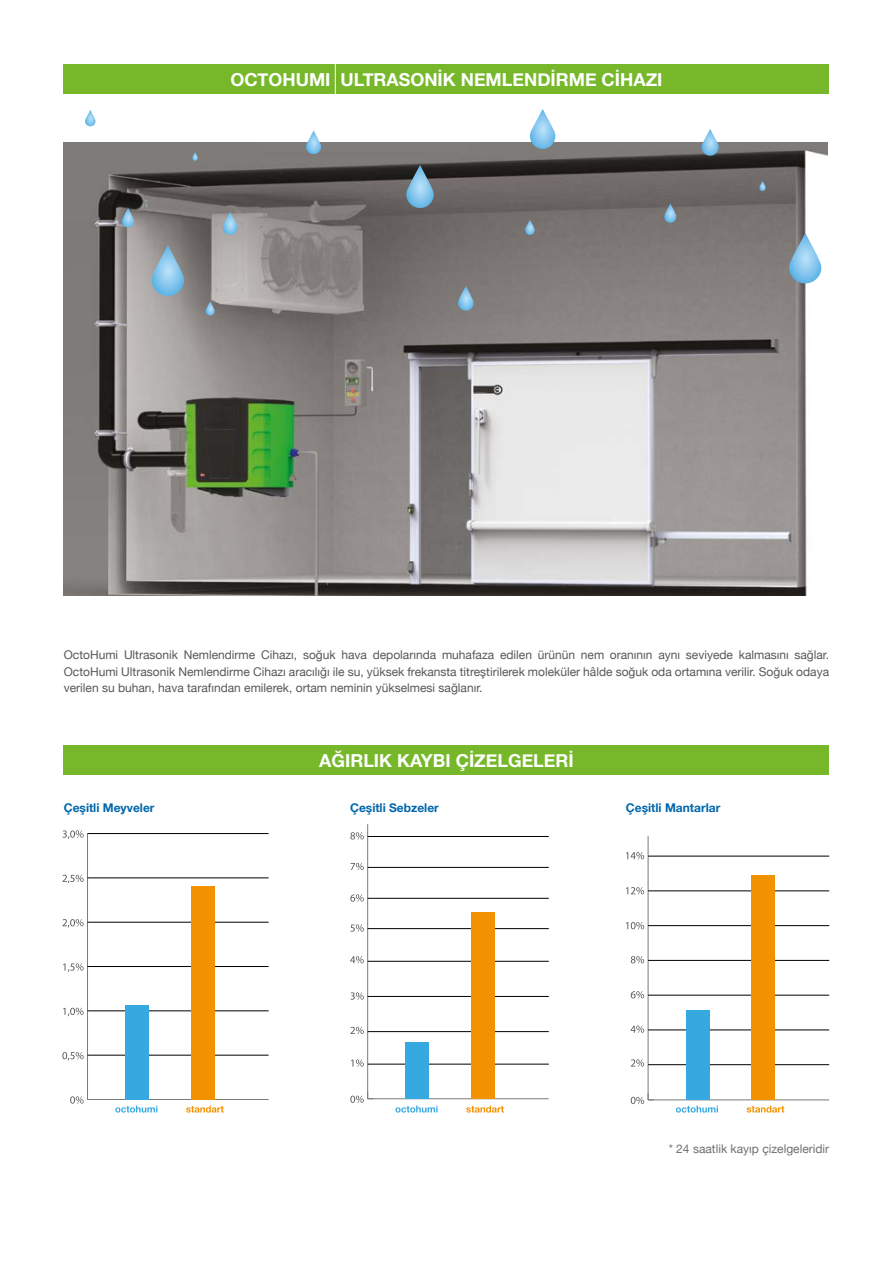
<style>
.page{position:relative;width:893px;height:1263px;background:#fff}
.page>*{position:absolute;margin:0;border:0;box-sizing:border-box;transform-origin:0 0}
.t1{font:700 17.85px "Helvetica Neue";color:#fff}
.t2{font:12px/16.5px "Helvetica Neue";color:#575756;text-align:justify}
.t3{font:700 12px "Helvetica Neue";color:#0067ac}
.t4{font:12px "Helvetica Neue";color:#706f6f}
</style>
<div class="page">
<img style="left:63px;top:142px;width:764px;height:453px">
<div style="left:64px;top:64px;width:765px;height:30px;background:#76b82a"></div>
<div style="left:64px;top:745px;width:765px;height:30px;background:#76b82a"></div>
<svg style="left:530px;top:109px;width:26px;height:40px"></svg>
<svg style="left:305px;top:130px;width:17px;height:25px"></svg>
<svg style="left:457px;top:286px;width:18px;height:25px"></svg>
<svg style="left:525px;top:220px;width:10px;height:15px"></svg>
<svg style="left:787px;top:233px;width:36px;height:51px"></svg>
<svg style="left:701px;top:129px;width:18px;height:27px"></svg>
<svg style="left:405px;top:165px;width:30px;height:44px"></svg>
<svg style="left:85px;top:110px;width:11px;height:17px"></svg>
<svg style="left:759px;top:181px;width:7px;height:10px"></svg>
<svg style="left:664px;top:204px;width:13px;height:19px"></svg>
<svg style="left:223px;top:212px;width:15px;height:23px"></svg>
<svg style="left:121px;top:208px;width:14px;height:20px"></svg>
<svg style="left:205px;top:301px;width:10px;height:15px"></svg>
<svg style="left:192px;top:152px;width:6px;height:9px"></svg>
<svg style="left:150px;top:245px;width:36px;height:52px;background:#8caec2"></svg>
<hr style="left:335px;top:64px;width:1px;height:31px;background:#fff">
<hr style="left:88px;top:1099px;width:181px;height:1px;background:#7c7b7b">
<svg style="left:62px;top:1052px;width:22px;height:8px"></svg>
<svg style="left:63px;top:1008px;width:21px;height:8px"></svg>
<svg style="left:63px;top:963px;width:21px;height:9px"></svg>
<svg style="left:62px;top:919px;width:22px;height:8px"></svg>
<svg style="left:62px;top:875px;width:22px;height:8px"></svg>
<svg style="left:62px;top:830px;width:22px;height:9px"></svg>
<hr style="left:87px;top:833px;width:1px;height:266px;background:#7c7b7b">
<svg style="left:70px;top:1096px;width:18px;height:8px"></svg>
<hr style="left:88px;top:1055px;width:181px;height:1px;background:#000">
<hr style="left:88px;top:1010px;width:181px;height:1px;background:#000">
<hr style="left:88px;top:966px;width:181px;height:1px;background:#000">
<hr style="left:88px;top:922px;width:181px;height:1px;background:#000">
<hr style="left:88px;top:878px;width:181px;height:1px;background:#000">
<hr style="left:88px;top:833px;width:181px;height:1px;background:#000">
<div style="left:125px;top:1005px;width:24px;height:94px;background:#36a9e1"></div>
<div style="left:191px;top:886px;width:24px;height:213px;background:#f39200"></div>
<svg style="left:186px;top:1105px;width:38px;height:7px"></svg>
<svg style="left:115px;top:1105px;width:42px;height:7px"></svg>
<hr style="left:368px;top:1098px;width:181px;height:1px;background:#7c7b7b">
<svg style="left:351px;top:1059px;width:13px;height:8px"></svg>
<svg style="left:350px;top:1027px;width:14px;height:7px"></svg>
<svg style="left:350px;top:992px;width:14px;height:8px"></svg>
<svg style="left:350px;top:956px;width:14px;height:7px"></svg>
<svg style="left:350px;top:924px;width:14px;height:8px"></svg>
<svg style="left:350px;top:894px;width:14px;height:8px"></svg>
<svg style="left:351px;top:863px;width:13px;height:7px"></svg>
<svg style="left:350px;top:832px;width:14px;height:7px"></svg>
<hr style="left:367px;top:824px;width:1px;height:275px;background:#7c7b7b">
<svg style="left:350px;top:1092px;width:23px;height:11px"></svg>
<hr style="left:368px;top:1064px;width:181px;height:1px;background:#000">
<hr style="left:368px;top:1031px;width:181px;height:1px;background:#000">
<hr style="left:368px;top:996px;width:181px;height:1px;background:#000">
<hr style="left:368px;top:961px;width:181px;height:1px;background:#000">
<hr style="left:368px;top:928px;width:181px;height:1px;background:#000">
<hr style="left:368px;top:898px;width:181px;height:1px;background:#000">
<hr style="left:368px;top:867px;width:181px;height:1px;background:#000">
<hr style="left:368px;top:836px;width:181px;height:1px;background:#000">
<div style="left:405px;top:1043px;width:24px;height:56px;background:#36a9e1"></div>
<div style="left:471px;top:912px;width:24px;height:187px;background:#f39200"></div>
<svg style="left:466px;top:1105px;width:38px;height:7px"></svg>
<svg style="left:395px;top:1105px;width:43px;height:7px"></svg>
<hr style="left:648px;top:1099px;width:181px;height:1px;background:#7c7b7b">
<svg style="left:631px;top:1059px;width:13px;height:8px"></svg>
<svg style="left:630px;top:1025px;width:14px;height:8px"></svg>
<svg style="left:631px;top:991px;width:13px;height:7px"></svg>
<svg style="left:631px;top:956px;width:13px;height:7px"></svg>
<svg style="left:626px;top:922px;width:18px;height:7px"></svg>
<svg style="left:626px;top:887px;width:18px;height:7px"></svg>
<svg style="left:626px;top:852px;width:18px;height:7px"></svg>
<hr style="left:648px;top:836px;width:1px;height:264px;background:#7c7b7b">
<svg style="left:631px;top:1093px;width:23px;height:11px"></svg>
<hr style="left:648px;top:1064px;width:181px;height:1px;background:#000">
<hr style="left:648px;top:1030px;width:181px;height:1px;background:#000">
<hr style="left:648px;top:995px;width:181px;height:1px;background:#000">
<hr style="left:648px;top:960px;width:181px;height:1px;background:#000">
<hr style="left:648px;top:925px;width:181px;height:1px;background:#000">
<hr style="left:648px;top:891px;width:181px;height:1px;background:#000">
<hr style="left:648px;top:856px;width:181px;height:1px;background:#000">
<div style="left:686px;top:1010px;width:23px;height:90px;background:#36a9e1"></div>
<div style="left:752px;top:875px;width:23px;height:225px;background:#f39200"></div>
<svg style="left:747px;top:1105px;width:37px;height:7px"></svg>
<svg style="left:676px;top:1105px;width:42px;height:7px"></svg>
<h1 class="t1" style="left:230px;top:66px;width:434px">OCTOHUMI ULTRASONİK NEMLENDİRME CİHAZI</h1>
<p class="t2" style="left:64px;top:648px;width:767px">OctoHumi Ultrasonik Nemlendirme Cihazı, soğuk hava depolarında muhafaza edilen ürünün nem oranının aynı seviyede kalmasını sağlar.<br>OctoHumi Ultrasonik Nemlendirme Cihazı aracılığı ile su, yüksek frekansta titreştirilerek moleküler hâlde soğuk oda ortamına verilir. Soğuk odaya verilen su buharı, hava tarafından emilerek, ortam neminin yükselmesi sağlanır.</p>
<h1 class="t1" style="left:319px;top:747px;width:256px">AĞIRLIK KAYBI ÇİZELGELERİ</h1>
<p class="t3" style="left:64px;top:798px;width:92px">Çeşitli Meyveler</p>
<p class="t3" style="left:350px;top:798px;width:90px">Çeşitli Sebzeler</p>
<p class="t3" style="left:626px;top:798px;width:96px">Çeşitli Mantarlar</p>
<p class="t4" style="left:669px;top:1140px;width:162px">* 24 saatlik kayıp çizelgeleridir</p>
</div>
